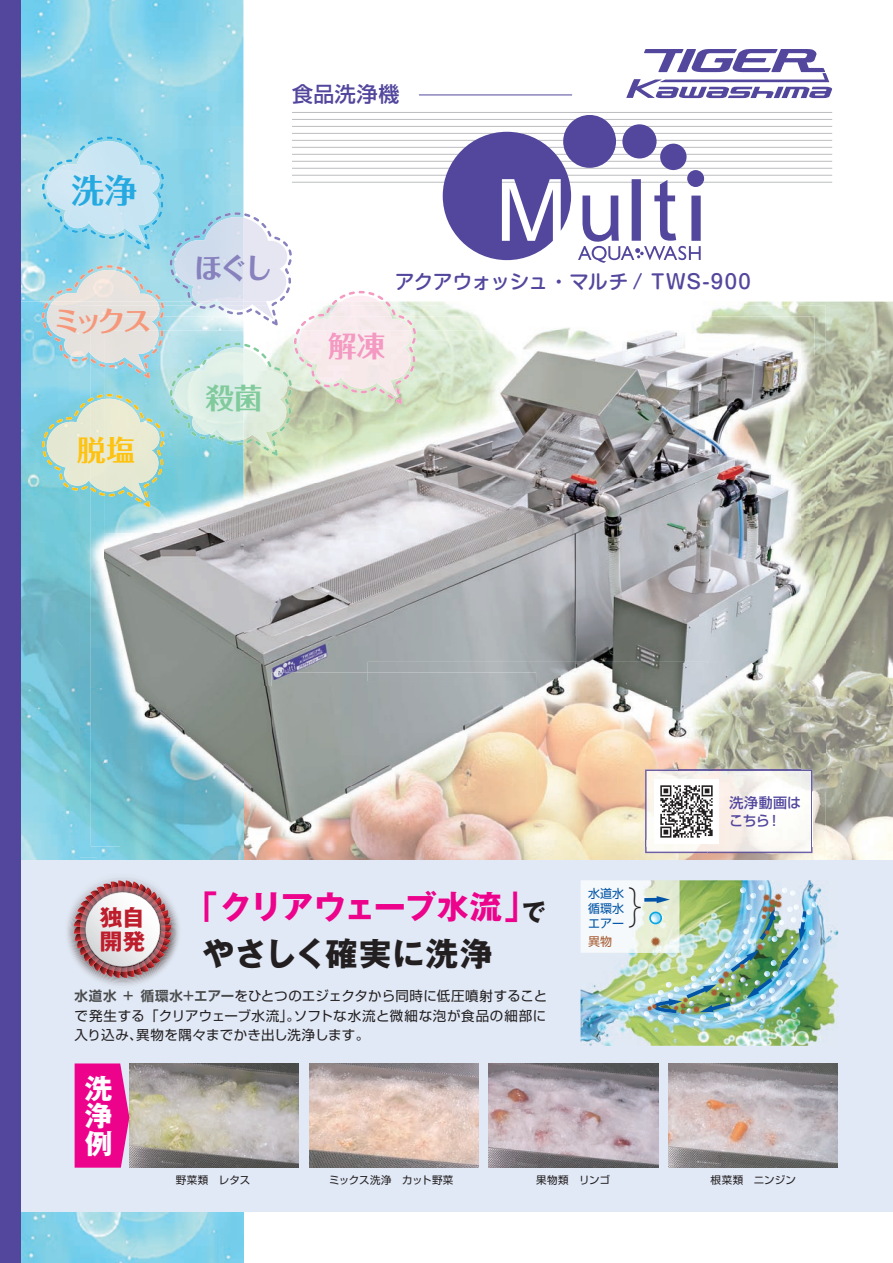
<style>
.page{position:relative;width:893px;height:1263px;background:#fff}
.page>*{position:absolute;margin:0;border:0;box-sizing:border-box;transform-origin:0 0}
.t1{font:200 43.5px "Koz Go Pr 6 N";color:#231f20}
.t2{font:700 33px "Folk Pro";color:#24aae1}
.t3{font:700 32.25px/46.5px "Gothic MB101 Pro";letter-spacing:-.02em;color:#ed028c}
.t4{font:700 28.65px "Folk Pro";color:#f6977a}
.t5{font:700 28.65px "Folk Pro";color:#8781bd}
.t6{font:700 28.65px "Folk Pro";color:#f499c2}
.t7{font:700 28.65px "Folk Pro";color:#80ca9c}
.t8{font:700 28.65px "Folk Pro";color:#fec210}
.t9{font:700 27.45px/27.5px "Gothic MB101 Pro";color:#fff;text-align:justify}
.t10{font:700 22.5px/23.2px "Gothic MB101 Pro";color:#be1d2c}
.t11{font:500 21px "Shin Go Pro";letter-spacing:.025em;color:#52479d}
.t12{font:500 19.5px "Shin M Go Pro";letter-spacing:-.005em;color:#52479d}
.t13{font:500 14.1px/17.9px "Shin Go Pro";letter-spacing:.015em;color:#52479d}
.t14{font:13.5px/19.5px "Shin Go Pro";letter-spacing:.03em;color:#231f20;text-align:justify}
.t15{font:12px/14.5px "Shin Go Pro";color:#0154a6;text-align:justify}
.t16{font:12px "Shin Go Pro";color:#a75d33}
.t17{font:10.5px "Shin Go Pro";letter-spacing:.01em;color:#231f20}
.t18{font:10.5px "Shin Go Pro";letter-spacing:-.02em;color:#231f20}
.s1{font-size:24px;color:#231f20}
.s2{color:#231f20}
.s3{font-family:"Shin Go Pro De";font-weight:700;color:#4b4c4d}
</style>
<div class="page">
<img style="left:416px;top:301px;width:477px;height:51px">
<img style="left:825px;top:352px;width:68px;height:439px">
<img style="left:793px;top:791px;width:100px;height:69px">
<img style="left:98px;top:858px;width:174px;height:2px">
<img style="left:536px;top:858px;width:257px;height:2px">
<img style="left:284px;top:714px;width:240px;height:146px">
<img style="left:20px;top:0;width:223px;height:301px">
<img style="left:20px;top:301px;width:60px;height:407px">
<img style="left:164px;top:301px;width:6px;height:4px">
<img style="left:20px;top:708px;width:78px;height:152px">
<img style="left:20px;top:1212px;width:223px;height:51px">
<div style="left:0;top:860px;width:893px;height:352px;background:#e1e9f6"></div>
<img style="left:129px;top:1063px;width:169px;height:105px">
<img style="left:309px;top:1063px;width:169px;height:105px">
<img style="left:489px;top:1063px;width:169px;height:105px">
<img style="left:669px;top:1063px;width:169px;height:105px">
<img style="left:164px;top:305px;width:661px;height:50px">
<img style="left:814px;top:355px;width:11px;height:436px">
<img style="left:773px;top:791px;width:52px;height:67px">
<img style="left:707px;top:853px;width:66px;height:5px">
<img style="left:536px;top:846px;width:171px;height:12px">
<img style="left:121px;top:846px;width:151px;height:12px">
<img style="left:80px;top:378px;width:41px;height:480px">
<img style="left:164px;top:316px;width:650px;height:53px">
<img style="left:800px;top:369px;width:14px;height:422px">
<img style="left:812px;top:791px;width:2px;height:55px">
<img style="left:142px;top:839px;width:130px;height:7px">
<img style="left:536px;top:795px;width:109px;height:51px">
<svg style="left:272px;top:839px;width:12px;height:21px"></svg>
<svg style="left:524px;top:839px;width:12px;height:21px"></svg>
<img style="left:91px;top:378px;width:13px;height:16px">
<img style="left:91px;top:507px;width:51px;height:339px">
<img style="left:243px;top:331px;width:456px;height:356px">
<img style="left:699px;top:331px;width:101px;height:333px">
<img style="left:243px;top:687px;width:29px;height:152px">
<img style="left:679px;top:664px;width:121px;height:107px">
<img style="left:368px;top:662px;width:339px;height:44px">
<img style="left:536px;top:706px;width:143px;height:89px">
<img style="left:272px;top:673px;width:96px;height:166px">
<img style="left:368px;top:673px;width:168px;height:41px">
<img style="left:524px;top:714px;width:12px;height:125px">
<img style="left:104px;top:331px;width:139px;height:508px">
<img style="left:581px;top:880px;width:257px;height:166px">
<div style="left:581px;top:880px;width:98px;height:73px;background:#f6f9fc"></div>
<img style="left:635px;top:885px;width:182px;height:141px">
<div style="left:0;top:0;width:20px;height:1263px;background:#52479d"></div>
<hr style="left:292px;top:112px;width:540px;height:1px;background:#bcbdc0">
<hr style="left:292px;top:119px;width:540px;height:1px;background:#bcbdc0">
<hr style="left:292px;top:126px;width:540px;height:1px;background:#bcbdc0">
<hr style="left:292px;top:133px;width:540px;height:1px;background:#bcbdc0">
<hr style="left:292px;top:140px;width:540px;height:1px;background:#bcbdc0">
<hr style="left:292px;top:147px;width:540px;height:1px;background:#bcbdc0">
<hr style="left:292px;top:154px;width:540px;height:1px;background:#bcbdc0">
<hr style="left:292px;top:161px;width:540px;height:1px;background:#bcbdc0">
<hr style="left:292px;top:168px;width:540px;height:1px;background:#bcbdc0">
<hr style="left:292px;top:175px;width:540px;height:1px;background:#bcbdc0">
<hr style="left:292px;top:182px;width:540px;height:1px;background:#bcbdc0">
<svg style="left:626px;top:49px;width:206px;height:49px"></svg>
<hr style="left:419px;top:95px;width:153px;height:1px;background:#52479d">
<svg style="left:75px;top:1063px;width:54px;height:105px;background:#ec1594"></svg>
<img style="left:707px;top:791px;width:105px;height:62px">
<img style="left:707px;top:771px;width:93px;height:68px">
<img style="left:645px;top:846px;width:62px;height:7px">
<img style="left:811px;top:791px;width:1px;height:55px">
<img style="left:800px;top:769px;width:12px;height:22px">
<svg style="left:645px;top:839px;width:2px;height:7px"></svg>
<img style="left:645px;top:769px;width:34px;height:70px">
<svg style="left:443px;top:115px;width:261px;height:148px"></svg>
<svg style="left:42px;top:136px;width:122px;height:113px;background:#8bd3e8"></svg>
<img style="left:47px;top:141px;width:112px;height:102px">
<svg style="left:170px;top:212px;width:246px;height:244px"></svg>
<img style="left:243px;top:348px;width:44px;height:102px">
<img style="left:175px;top:347px;width:68px;height:93px">
<svg style="left:42px;top:265px;width:122px;height:113px;background:#9ed3e1"></svg>
<img style="left:53px;top:270px;width:104px;height:31px">
<img style="left:47px;top:301px;width:112px;height:56px">
<img style="left:80px;top:305px;width:79px;height:52px">
<img style="left:91px;top:316px;width:67px;height:46px">
<img style="left:104px;top:331px;width:54px;height:41px">
<svg style="left:42px;top:394px;width:122px;height:113px;background:#85cdd1"></svg>
<img style="left:47px;top:414px;width:33px;height:72px">
<img style="left:80px;top:404px;width:11px;height:81px">
<img style="left:91px;top:399px;width:13px;height:92px">
<img style="left:104px;top:399px;width:55px;height:102px">
<svg style="left:67px;top:878px;width:112px;height:108px"></svg>
<img style="left:655px;top:779px;width:64px;height:64px">
<h2 class="t2" style="left:71px;top:162px;width:68px">洗浄</h2>
<h3 class="t4" style="left:53px;top:296px;width:100px">ミックス</h3>
<h3 class="t8" style="left:77px;top:425px;width:59px">脱塩</h3>
<h3 class="t11" style="left:292px;top:77px;width:109px">食品洗浄機</h3>
<h3 class="t5" style="left:194px;top:244px;width:81px">ほぐし</h3>
<h3 class="t7" style="left:206px;top:374px;width:58px">殺菌</h3>
<h3 class="t12" style="left:395px;top:266px;width:357px">アクアウォッシュ・マルチ / TWS-900</h3>
<h3 class="t6" style="left:328px;top:322px;width:59px">解凍</h3>
<h3 class="t10" style="left:100px;top:903px;width:47px">独自開発</h3>
<h3 class="t3" style="left:202px;top:880px;width:346px;text-indent:-16px">「クリアウェーブ水流」<span class="s1">で</span><span class="s2">やさしく確実に洗浄</span></h3>
<h1 class="t1" style="left:627px;top:884px;width:45px">｝</h1>
<p class="t15" style="left:588px;top:885px;width:37px">水道水循環水エアー</p>
<p class="t16" style="left:588px;top:932px;width:25px">異物</p>
<p class="t13" style="left:729px;top:792px;width:73px">洗浄動画はこちら！</p>
<p class="t14" style="left:75px;top:985px;width:474px"><span class="s3">水道水 + 循環水＋エアー</span>をひとつのエジェクタから同時に低圧噴射することで発生する「クリアウェーブ水流」。ソフトな水流と微細な泡が食品の細部に入り込み、異物を隅々までかき出し洗浄します。</p>
<h3 class="t9" style="left:85px;top:1071px;width:28px">洗浄例</h3>
<p class="t17" style="left:176px;top:1172px;width:76px">野菜類　レタス</p>
<p class="t18" style="left:329px;top:1172px;width:126px">ミックス洗浄　カット野菜</p>
<p class="t17" style="left:536px;top:1172px;width:76px">果物類　リンゴ</p>
<p class="t17" style="left:710px;top:1172px;width:87px">根菜類　ニンジン</p>
</div>
